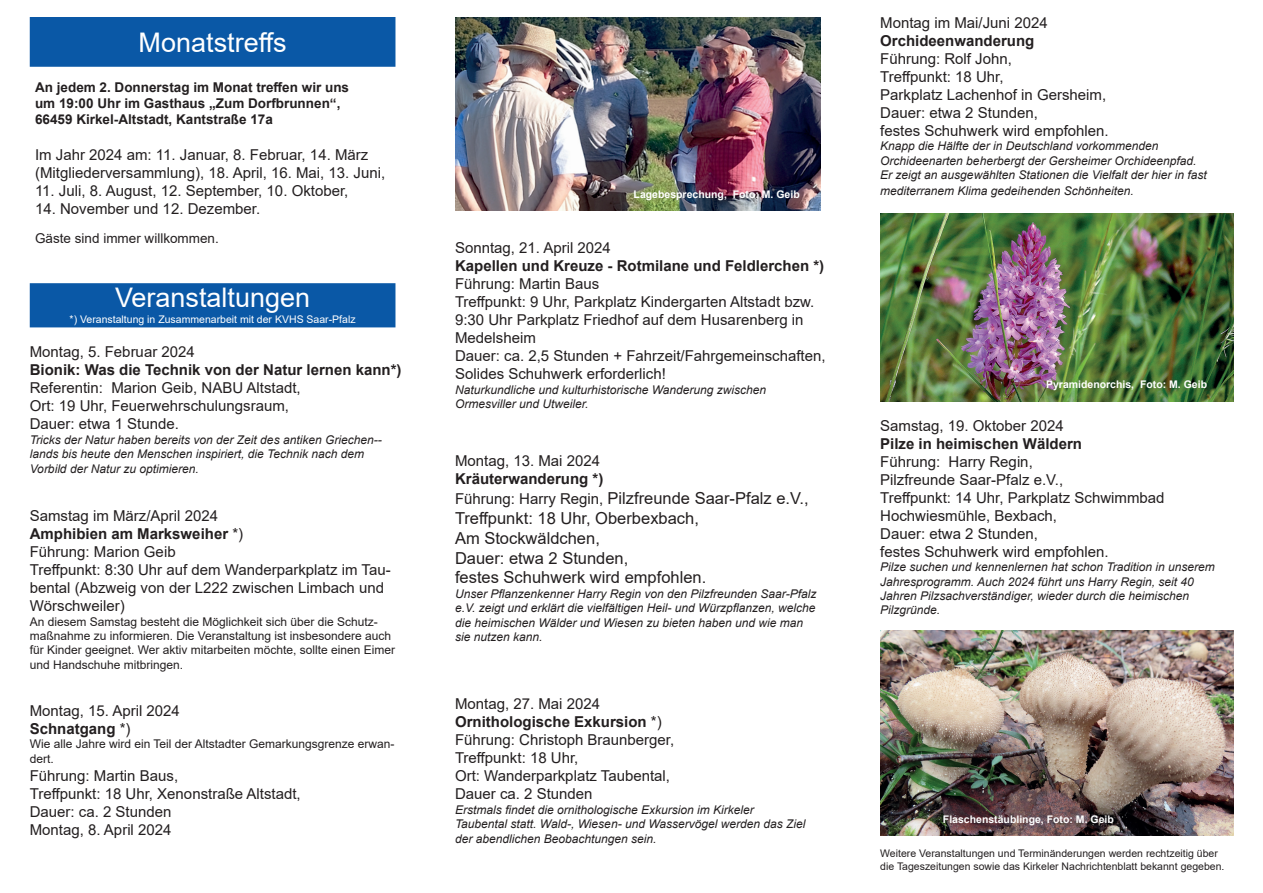
<style>
.page{position:relative;width:1263px;height:893px;background:#fff}
.page>*{position:absolute;margin:0;border:0;box-sizing:border-box;transform-origin:0 0}
.t1{font:27px "Arial";color:#fff}
.t2{font:16.5px/19.8px "Arial";color:#231f20}
.t3{font:15px/18px "Arial";color:#231f20}
.t4{font:700 15px "Arial";color:#231f20}
.t5{font:700 13.5px/16.2px "Arial";color:#231f20}
.t6{font:13.5px "Arial";color:#231f20}
.t7{font:italic 12px/14.4px "Arial";color:#231f20}
.t8{font:12px/14.4px "Arial";color:#231f20}
.t9{font:10.5px/12.6px "Arial";color:#231f20}
.t10{font:700 10.5px "Arial";color:#fff}
.t11{font:10.5px "Arial";color:#fff}
.s1{font-weight:700}
.s2{font-size:15px}
</style>
<div class="page">
<div style="left:31px;top:18px;width:364px;height:48px;background:#0a58a6"></div>
<div style="left:30px;top:17px;width:365px;height:50px;border:2px solid #0a58a6"></div>
<div style="left:31px;top:284px;width:364px;height:43px;background:#0a58a6"></div>
<div style="left:30px;top:283px;width:365px;height:44px;border:2px solid #0a58a6"></div>
<img style="left:880px;top:630px;width:353px;height:206px">
<img style="left:455px;top:17px;width:366px;height:193px">
<img style="left:880px;top:214px;width:353px;height:188px">
<h1 class="t1" style="left:139px;top:24px;width:149px">Monatstreffs</h1>
<p class="t5" style="left:35px;top:79px;width:315px">An jedem 2. Donnerstag im Monat treffen wir uns um 19:00 Uhr im Gasthaus „Zum Dorfbrunnen“,<br>66459 Kirkel-Altstadt, Kantstraße 17a</p>
<p class="t3" style="left:35px;top:146px;width:352px">Im Jahr 2024 am: 11. Januar, 8. Februar, 14. März (Mitgliederversammlung), 18. April, 16. Mai, 13. Juni,</p>
<p class="t3" style="left:35px;top:182px;width:315px">11. Juli, 8. August, 12. September, 10. Oktober,</p>
<p class="t3" style="left:35px;top:200px;width:227px">14. November und 12. Dezember.</p>
<p class="t6" style="left:35px;top:229px;width:185px">Gäste sind immer willkommen.</p>
<h1 class="t1" style="left:115px;top:279px;width:197px">Veranstaltungen</h1>
<p class="t11" style="left:70px;top:312px;width:287px">*) Veranstaltung in Zusammenarbeit mit der KVHS Saar-Pfalz</p>
<p class="t3" style="left:30px;top:343px;width:167px">Montag, 5. Februar 2024</p>
<p class="t4" style="left:30px;top:360px;width:373px">Bionik: Was die Technik von der Natur lernen kann*)</p>
<p class="t3" style="left:30px;top:379px;width:272px">Referentin: Marion Geib, NABU Altstadt,<br>Ort: 19 Uhr, Feuerwehrschulungsraum,<br>Dauer: etwa 1 Stunde.</p>
<p class="t7" style="left:30px;top:433px;width:353px">Tricks der Natur haben bereits von der Zeit des antiken Griechen-- lands bis heute den Menschen inspiriert, die Technik nach dem<br>Vorbild der Natur zu optimieren.</p>
<p class="t3" style="left:30px;top:507px;width:362px">Samstag im März/April 2024<br><span class="s1">Amphibien am Marksweiher</span> *)<br>Führung: Marion Geib<br>Treffpunkt: 8:30 Uhr auf dem Wanderparkplatz im Tau&shy;bental (Abzweig von der L222 zwischen Limbach und<br>Wörschweiler)</p>
<p class="t8" style="left:30px;top:614px;width:367px">An diesem Samstag besteht die Möglichkeit sich über die Schutz&shy;maßnahme zu informieren. Die Veranstaltung ist insbesondere auch für Kinder geeignet. Wer aktiv mitarbeiten möchte, sollte einen Eimer und Handschuhe mitbringen.</p>
<p class="t3" style="left:30px;top:701px;width:152px">Montag, 15. April 2024<br><span class="s1">Schnatgang</span> *)</p>
<p class="t8" style="left:30px;top:737px;width:366px">Wie alle Jahre wird ein Teil der Altstadter Gemarkungsgrenze erwan&shy;dert.</p>
<p class="t3" style="left:30px;top:766px;width:272px">Führung: Martin Baus,<br>Treffpunkt: 18 Uhr, Xenonstraße Altstadt,<br>Dauer: ca. 2 Stunden<br>Montag, 8. April 2024</p>
<p class="t10" style="left:634px;top:187px;width:168px">Lagebesprechung, Foto: M. Geib</p>
<p class="t3" style="left:455px;top:239px;width:157px">Sonntag, 21. April 2024</p>
<p class="t4" style="left:455px;top:255px;width:371px">Kapellen und Kreuze - Rotmilane und Feldlerchen *)</p>
<p class="t3" style="left:455px;top:275px;width:372px">Führung: Martin Baus<br>Treffpunkt: 9 Uhr, Parkplatz Kindergarten Altstadt bzw.<br>9:30 Uhr Parkplatz Friedhof auf dem Husarenberg in Medelsheim<br>Dauer: ca. 2,5 Stunden + Fahrzeit/Fahrgemeinschaften, Solides Schuhwerk erforderlich!</p>
<p class="t7" style="left:455px;top:382px;width:313px">Naturkundliche und kulturhistorische Wanderung zwischen<br>Ormesviller und Utweiler.</p>
<p class="t3" style="left:455px;top:452px;width:147px">Montag, 13. Mai 2024</p>
<p class="t4" style="left:455px;top:468px;width:150px">Kräuterwanderung *)</p>
<p class="t2" style="left:455px;top:488px;width:355px"><span class="s2">Führung: Harry Regin,</span> Pilzfreunde Saar-Pfalz e.V.,<br>Treffpunkt: 18 Uhr, Oberbexbach,<br>Am Stockwäldchen,<br>Dauer: etwa 2 Stunden,<br>festes Schuhwerk wird empfohlen.</p>
<p class="t7" style="left:455px;top:586px;width:363px">Unser Pflanzenkenner Harry Regin von den Pilzfreunden Saar-Pfalz e.V. zeigt und erklärt die vielfältigen Heil- und Würzpflanzen, welche die heimischen Wälder und Wiesen zu bieten haben und wie man sie nutzen kann.</p>
<p class="t3" style="left:455px;top:695px;width:221px">Montag, 27. Mai 2024<br><span class="s1">Ornithologische Exkursion</span> *)<br>Führung: Christoph Braunberger,<br>Treffpunkt: 18 Uhr,<br>Ort: Wanderparkplatz Taubental,<br>Dauer ca. 2 Stunden</p>
<p class="t7" style="left:455px;top:802px;width:352px">Erstmals findet die ornithologische Exkursion im Kirkeler<br>Taubental statt. Wald-, Wiesen- und Wasservögel werden das Ziel der abendlichen Beobachtungen sein.</p>
<p class="t3" style="left:880px;top:14px;width:169px">Montag im Mai/Juni 2024</p>
<p class="t4" style="left:880px;top:30px;width:156px">Orchideenwanderung</p>
<p class="t3" style="left:880px;top:50px;width:230px">Führung: Rolf John,<br>Treffpunkt: 18 Uhr,<br>Parkplatz Lachenhof in Gersheim,<br>Dauer: etwa 2 Stunden,<br>festes Schuhwerk wird empfohlen.</p>
<p class="t7" style="left:880px;top:139px;width:328px">Knapp die Hälfte der in Deutschland vorkommenden<br>Orchideenarten beherbergt der Gersheimer Orchideenpfad.<br>Er zeigt an ausgewählten Stationen die Vielfalt der hier in fast</p>
<p class="t7" style="left:880px;top:184px;width:255px">mediterranem Klima gedeihenden Schönheiten.</p>
<p class="t10" style="left:1046px;top:377px;width:162px">Pyramidenorchis, Foto: M. Geib</p>
<p class="t3" style="left:880px;top:416px;width:185px">Samstag, 19. Oktober 2024</p>
<p class="t4" style="left:880px;top:433px;width:203px">Pilze in heimischen Wäldern</p>
<p class="t3" style="left:880px;top:452px;width:286px">Führung: Harry Regin,<br>Pilzfreunde Saar-Pfalz e.V.,<br>Treffpunkt: 14 Uhr, Parkplatz Schwimmbad<br>Hochwiesmühle, Bexbach,<br>Dauer: etwa 2 Stunden,<br>festes Schuhwerk wird empfohlen.</p>
<p class="t7" style="left:880px;top:560px;width:336px">Pilze suchen und kennenlernen hat schon Tradition in unserem Jahresprogramm. Auch 2024 führt uns Harry Regin, seit 40<br>Jahren Pilzsachverständiger, wieder durch die heimischen Pilzgründe.</p>
<p class="t10" style="left:943px;top:811px;width:172px">Flaschenstäublinge, Foto: M. Geib</p>
<p class="t9" style="left:880px;top:847px;width:346px">Weitere Veranstaltungen und Terminänderungen werden rechtzeitig über die Tageszeitungen sowie das Kirkeler Nachrichtenblatt bekannt gegeben.</p>
</div>
